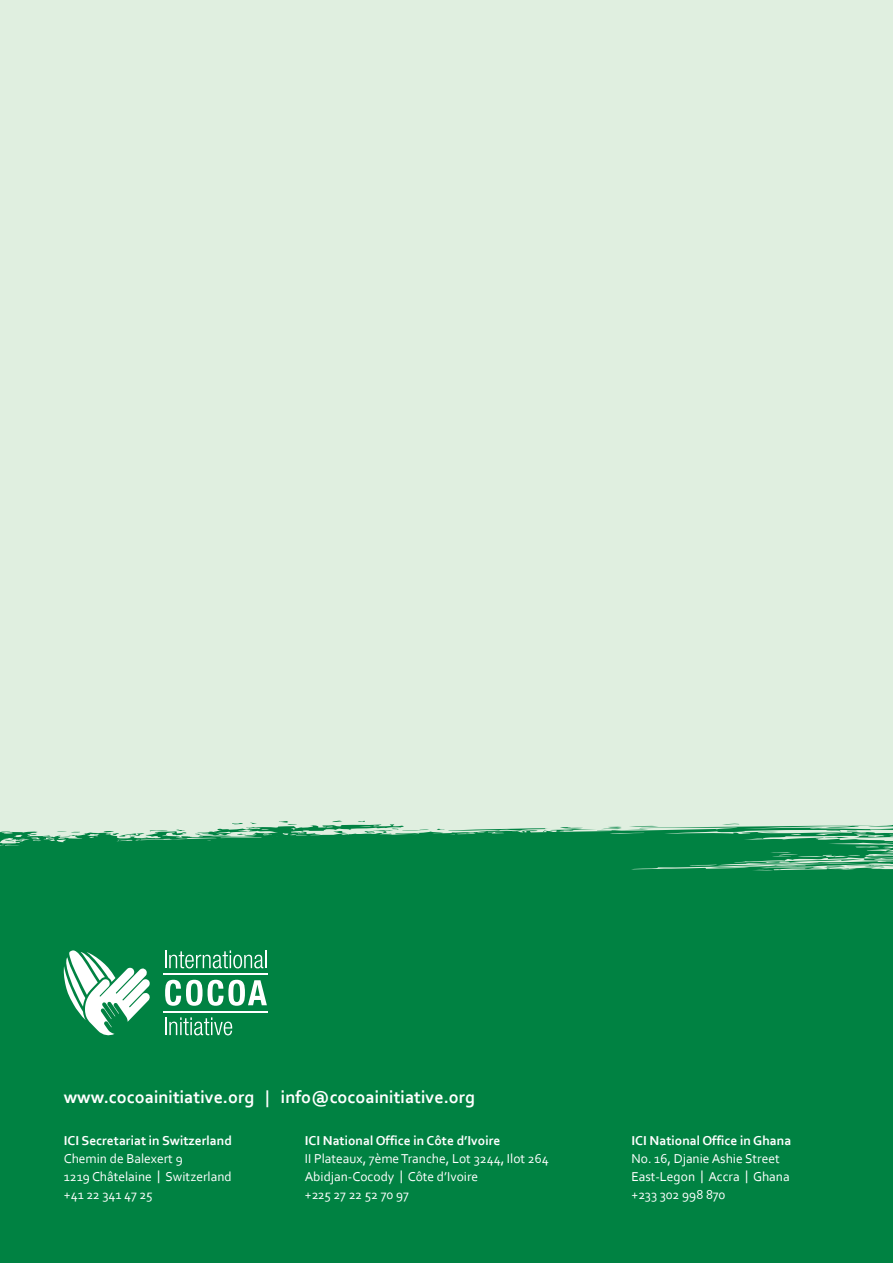
<style>
.page{position:relative;width:893px;height:1263px;background:#e0efe0}
.page>*{position:absolute;margin:0;border:0;box-sizing:border-box;transform-origin:0 0}
.t1{font:700 18px "Corbel";color:#fff}
.t2{font:13.5px/18px "Corbel";color:#fff}
.t3{font:700 13.5px "Corbel";color:#fff}
</style>
<div class="page">
<svg style="left:332px;top:820px;width:10px;height:2px"></svg>
<svg style="left:232px;top:822px;width:25px;height:2px"></svg>
<svg style="left:279px;top:821px;width:9px;height:2px"></svg>
<div style="left:0;top:824px;width:893px;height:439px;background:#008242"></div>
<svg style="left:63px;top:950px;width:88px;height:86px;background:#73ba97"></svg>
<svg style="left:165px;top:950px;width:102px;height:18px;background:#45a475"></svg>
<svg style="left:165px;top:980px;width:102px;height:26px;background:#74bb98"></svg>
<svg style="left:165px;top:1017px;width:67px;height:18px"></svg>
<hr style="left:164px;top:973px;width:104px;height:2px;background:#fff">
<hr style="left:164px;top:1010px;width:104px;height:2px;background:#fff">
<h1 class="t1" style="left:64px;top:1086px;width:413px">www.cocoainitiative.org | info@cocoainitiative.org</h1>
<p class="t3" style="left:305px;top:1132px;width:197px">ICI National Office in Côte d’Ivoire</p>
<p class="t2" style="left:305px;top:1149px;width:246px">II Plateaux, 7ème Tranche, Lot 3244, Ilot 264<br>Abidjan-Cocody | Côte d’Ivoire<br>+225 27 22 52 70 97</p>
<p class="t3" style="left:64px;top:1132px;width:170px">ICI Secretariat in Switzerland</p>
<p class="t2" style="left:64px;top:1149px;width:169px">Chemin de Balexert 9<br>1219 Châtelaine | Switzerland +41 22 341 47 25</p>
<p class="t2" style="left:340px;top:1185px;width:55px">2 5 70 97</p>
<p class="t3" style="left:631px;top:1132px;width:161px">ICI National Office in Ghana</p>
<p class="t2" style="left:631px;top:1149px;width:160px">No. 16, Djanie Ashie Street<br>East-Legon | Accra | Ghana +233 302 998 870</p>
</div>
